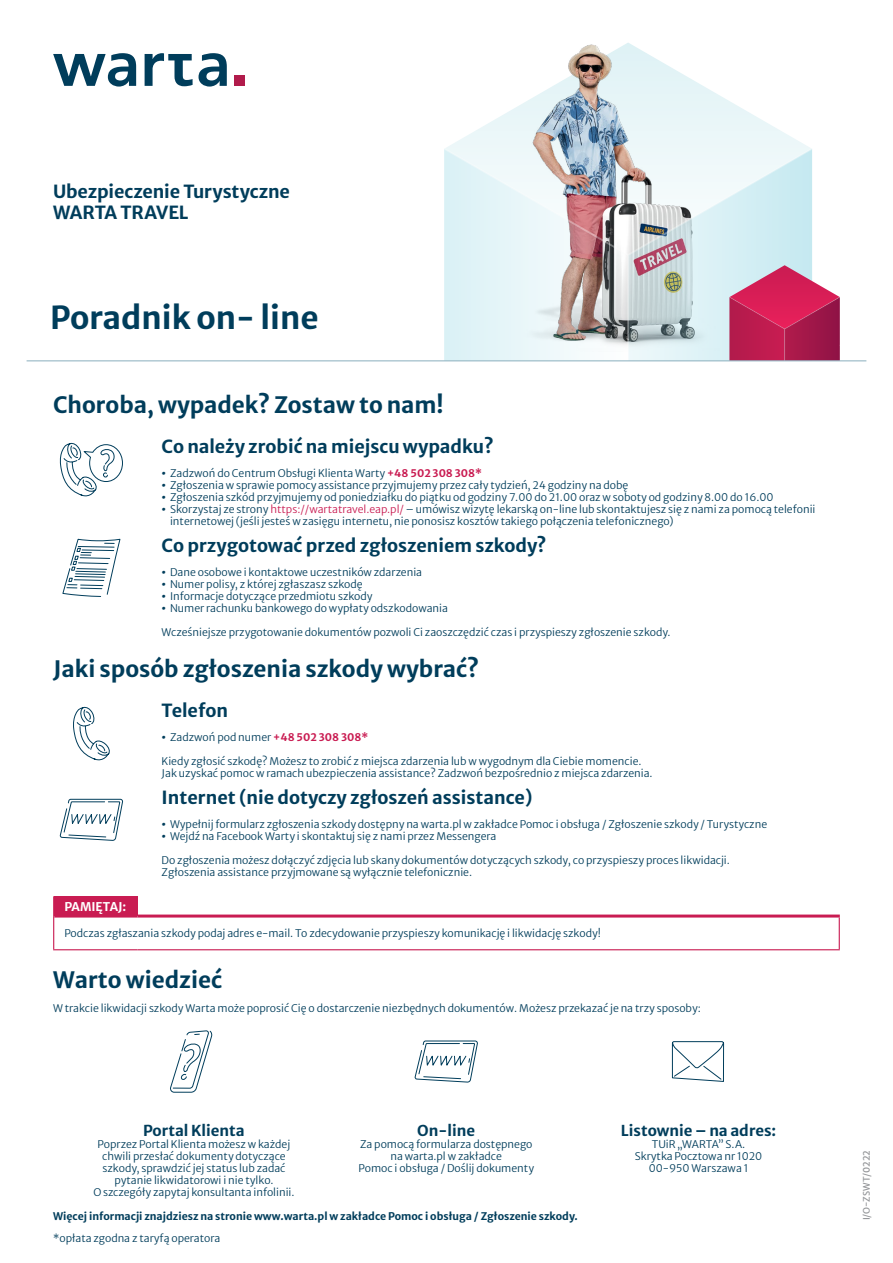
<style>
.page{position:relative;width:893px;height:1263px;background:#fff}
.page>*{position:absolute;margin:0;border:0;box-sizing:border-box;transform-origin:0 0}
.t1{font:700 31.5px "Merriweather Sans";color:#003d5b}
.t2{font:700 22.5px "Merriweather Sans";color:#003d5b}
.t3{font:700 18px/21px "Merriweather Sans";color:#003d5b}
.t4{font:700 15px "Merriweather Sans";color:#003d5b}
.t5{font:700 12px "Merriweather Sans";color:#fff}
.t6{font:300 10.5px/12px "Merriweather Sans";color:#003d5b}
.t7{font:700 10.5px "Merriweather Sans";color:#003d5b}
.t8{font:9px "Merriweather Sans";color:#939598}
.s1{font-weight:800}
.s2{font-weight:700;color:#c91c52}
.s3{color:#c91c52}
</style>
<div class="page">
<svg style="left:446px;top:95px;width:364px;height:53px"></svg>
<img style="left:476px;top:43px;width:243px;height:105px">
<div style="left:234px;top:75px;width:10px;height:11px;background:#b11b4b"></div>
<svg style="left:53px;top:53px;width:83px;height:34px"></svg>
<svg style="left:199px;top:53px;width:28px;height:34px"></svg>
<svg style="left:145px;top:53px;width:48px;height:33px"></svg>
<svg style="left:444px;top:149px;width:396px;height:211px"></svg>
<svg style="left:59px;top:462px;width:64px;height:17px"></svg>
<svg style="left:62px;top:538px;width:59px;height:59px"></svg>
<svg style="left:73px;top:706px;width:37px;height:55px"></svg>
<svg style="left:59px;top:798px;width:64px;height:43px"></svg>
<div style="left:54px;top:896px;width:83px;height:20px;background:#c91c52"></div>
<svg style="left:53px;top:896px;width:1px;height:20px"></svg>
<hr style="left:53px;top:916px;width:1px;height:33px;background:#c91c52">
<hr style="left:54px;top:914px;width:83px;height:3px;background:#c91c52">
<hr style="left:53px;top:949px;width:84px;height:1px;background:#c91c52">
<hr style="left:137px;top:949px;width:703px;height:1px;background:#c91c52">
<hr style="left:137px;top:914px;width:703px;height:3px;background:#c91c52">
<hr style="left:839px;top:917px;width:1px;height:32px;background:#c91c52">
<svg style="left:671px;top:1041px;width:53px;height:41px"></svg>
<svg style="left:414px;top:1040px;width:64px;height:43px"></svg>
<svg style="left:170px;top:1030px;width:42px;height:63px"></svg>
<svg style="left:59px;top:452px;width:64px;height:10px"></svg>
<hr style="left:0;top:360px;width:893px;height:2px;background:#ec008c">
<h3 class="t3" style="left:53px;top:179px;width:238px">Ubezpieczenie Turystyczne<br>WARTA TRAVEL</h3>
<h1 class="t1" style="left:50px;top:290px;width:270px">Poradnik on- line</h1>
<h2 class="t2" style="left:53px;top:386px;width:392px">Choroba, wypadek? Zostaw to nam!</h2>
<h3 class="t3" style="left:162px;top:434px;width:334px">Co należy zrobić na miejscu wypadku?</h3>
<p class="t6" style="left:162px;top:466px;width:322px"><span class="s1">•</span> Zadzwoń do Centrum Obsługi Klienta Warty <span class="s2">+48 502 308 308*</span></p>
<p class="t6" style="left:162px;top:478px;width:468px"><span class="s1">•</span> Zgłoszenia w sprawie pomocy assistance przyjmujemy przez cały tydzień, 24 godziny na dobę</p>
<p class="t6" style="left:162px;top:490px;width:614px"><span class="s1">•</span> Zgłoszenia szkód przyjmujemy od poniedziałku do piątku od godziny 7.00 do 21.00 oraz w soboty od godziny 8.00 do 16.00</p>
<p class="t6" style="left:170px;top:502px;width:647px;text-indent:-8px"><span class="s1">•</span> Skorzystaj ze strony <span class="s3">https://wartatravel.eap.pl/</span> – umówisz wizytę lekarską on-line lub skontaktujesz się z nami za pomocą telefonii internetowej (jeśli jesteś w zasięgu internetu, nie ponosisz kosztów takiego połączenia telefonicznego)</p>
<h3 class="t3" style="left:162px;top:532px;width:386px">Co przygotować przed zgłoszeniem szkody?</h3>
<p class="t6" style="left:162px;top:564px;width:262px"><span class="s1">•</span> Dane osobowe i kontaktowe uczestników zdarzenia</p>
<p class="t6" style="left:162px;top:576px;width:203px"><span class="s1">•</span> Numer polisy, z której zgłaszasz szkodę</p>
<p class="t6" style="left:162px;top:589px;width:213px"><span class="s1">•</span> Informacje dotyczące przedmiotu szkody</p>
<p class="t6" style="left:162px;top:601px;width:288px"><span class="s1">•</span> Numer rachunku bankowego do wypłaty odszkodowania</p>
<p class="t6" style="left:162px;top:625px;width:511px">Wcześniejsze przygotowanie dokumentów pozwoli Ci zaoszczędzić czas i przyspieszy zgłoszenie szkody.</p>
<h2 class="t2" style="left:53px;top:649px;width:428px">Jaki sposób zgłoszenia szkody wybrać?</h2>
<h3 class="t3" style="left:162px;top:698px;width:68px">Telefon</h3>
<p class="t6" style="left:162px;top:730px;width:208px"><span class="s1">•</span> Zadzwoń pod numer <span class="s2">+48 502 308 308*</span></p>
<p class="t6" style="left:162px;top:754px;width:492px">Kiedy zgłosić szkodę? Możesz to zrobić z miejsca zdarzenia lub w wygodnym dla Ciebie momencie.<br>Jak uzyskać pomoc w ramach ubezpieczenia assistance? Zadzwoń bezpośrednio z miejsca zdarzenia.</p>
<h3 class="t3" style="left:162px;top:784px;width:372px">Internet (nie dotyczy zgłoszeń assistance)</h3>
<p class="t6" style="left:162px;top:816px;width:607px"><span class="s1">•</span> Wypełnij formularz zgłoszenia szkody dostępny na warta.pl w zakładce Pomoc i obsługa / Zgłoszenie szkody / Turystyczne</p>
<p class="t6" style="left:162px;top:828px;width:336px"><span class="s1">•</span> Wejdź na Facebook Warty i skontaktuj się z nami przez Messengera</p>
<p class="t6" style="left:162px;top:852px;width:570px">Do zgłoszenia możesz dołączyć zdjęcia lub skany dokumentów dotyczących szkody, co przyspieszy proces likwidacji.<br>Zgłoszenia assistance przyjmowane są wyłącznie telefonicznie.</p>
<p class="t5" style="left:64px;top:896px;width:64px">PAMIĘTAJ:</p>
<p class="t6" style="left:64px;top:926px;width:538px">Podczas zgłaszania szkody podaj adres e-mail. To zdecydowanie przyspieszy komunikację i likwidację szkody!</p>
<h2 class="t2" style="left:53px;top:960px;width:171px">Warto wiedzieć</h2>
<p class="t6" style="left:53px;top:1001px;width:649px">W trakcie likwidacji szkody Warta może poprosić Cię o dostarczenie niezbędnych dokumentów. Możesz przekazać je na trzy sposoby:</p>
<h3 class="t4" style="left:143px;top:1117px;width:103px">Portal Klienta</h3>
<p class="t6" style="left:93px;top:1137px;width:203px;text-align:center">Poprzez Portal Klienta możesz w każdej chwili przesłać dokumenty dotyczące szkody, sprawdzić jej status lub zadać pytanie likwidatorowi i nie tylko.<br>O szczegóły zapytaj konsultanta infolinii.</p>
<h3 class="t4" style="left:417px;top:1117px;width:59px">On-line</h3>
<p class="t6" style="left:358px;top:1137px;width:177px;text-align:center">Za pomocą formularza dostępnego na warta.pl w zakładce<br>Pomoc i obsługa / Doślij dokumenty</p>
<p class="t7" style="left:53px;top:1207px;width:526px">Więcej informacji znajdziesz na stronie www.warta.pl w zakładce Pomoc i obsługa / Zgłoszenie szkody.</p>
<p class="t6" style="left:53px;top:1231px;width:169px">*opłata zgodna z taryfą operatora</p>
<h3 class="t4" style="left:621px;top:1117px;width:157px">Listownie – na adres:</h3>
<p class="t6" style="left:635px;top:1137px;width:129px;text-align:center">TUiR „WARTA” S.A.<br>Skrytka Pocztowa nr 1020<br>00-950 Warszawa 1</p>
<p class="t8" style="left:859px;top:1220px;width:72px;rotate:-90deg">I/O-ZSWT/0222</p>
</div>
